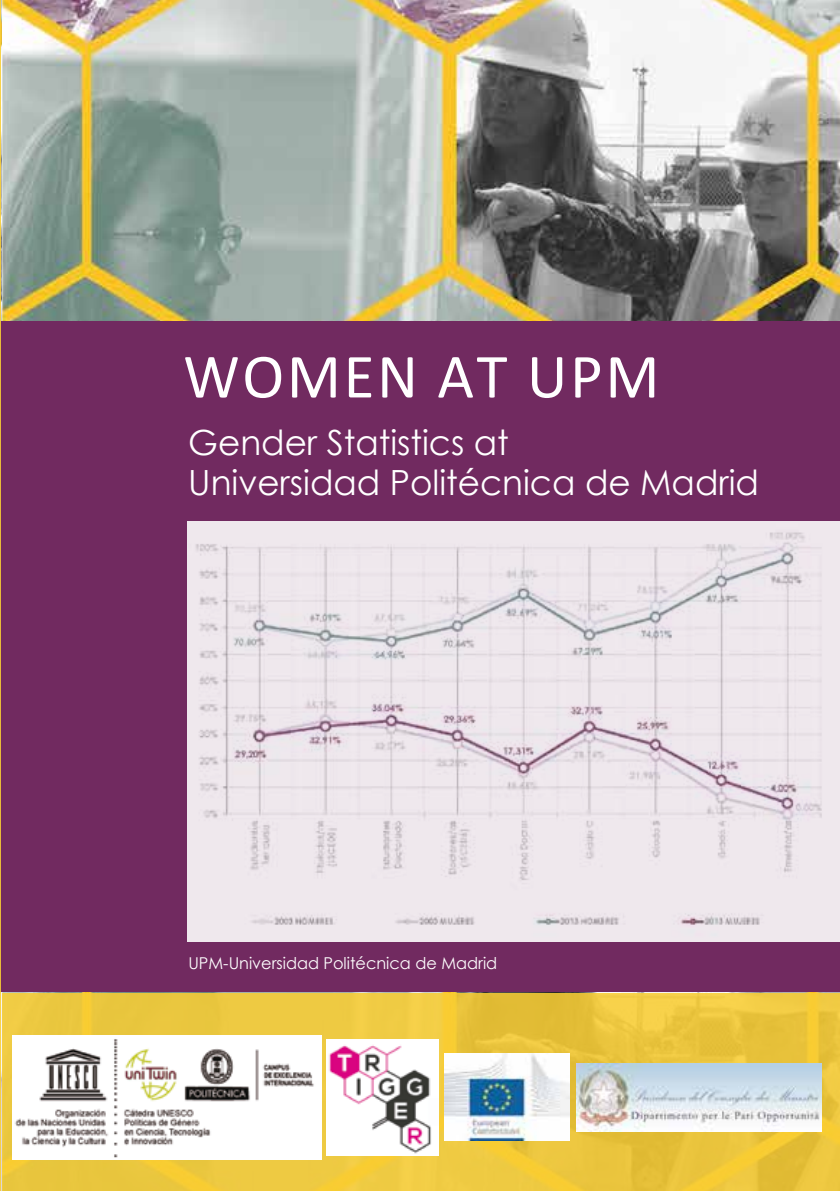
<style>
.page{position:relative;width:840px;height:1191px;background:#fff}
.page>*{position:absolute;margin:0;border:0;box-sizing:border-box;transform-origin:0 0}
.t1{font:63.4px "Calibri";letter-spacing:.04em;color:#fff}
.t2{font:34.6px/40.8px "Century Gothic";color:#fff}
.t3{font:16.4px "Century Gothic";color:#fff}
</style>
<div class="page">
<img style="left:2px;top:0;width:837px;height:993px">
<img style="left:1px;top:0;width:1px;height:1191px">
<svg style="left:2px;top:993px;width:837px;height:198px;background:#ecc842"></svg>
<div style="left:0;top:322px;width:839px;height:670px;background:#712a60"></div>
<img style="left:576px;top:1063px;width:244px;height:68px">
<img style="left:444px;top:1053px;width:125px;height:87px">
<img style="left:327px;top:1040px;width:111px;height:115px">
<img style="left:13px;top:1035px;width:308px;height:124px">
<hr style="left:0;top:0;width:1px;height:1191px;background:#f9ce34">
<img style="left:187px;top:521px;width:652px;height:420px">
<h1 class="t1" style="left:183px;top:332px;width:477px">WOMEN AT UPM</h1>
<p class="t2" style="left:188px;top:421px;width:572px">Gender Statistics at<br>Universidad Politécnica de Madrid</p>
<p class="t3" style="left:188px;top:951px;width:310px">UPM-Universidad Politécnica de Madrid</p>
</div>
